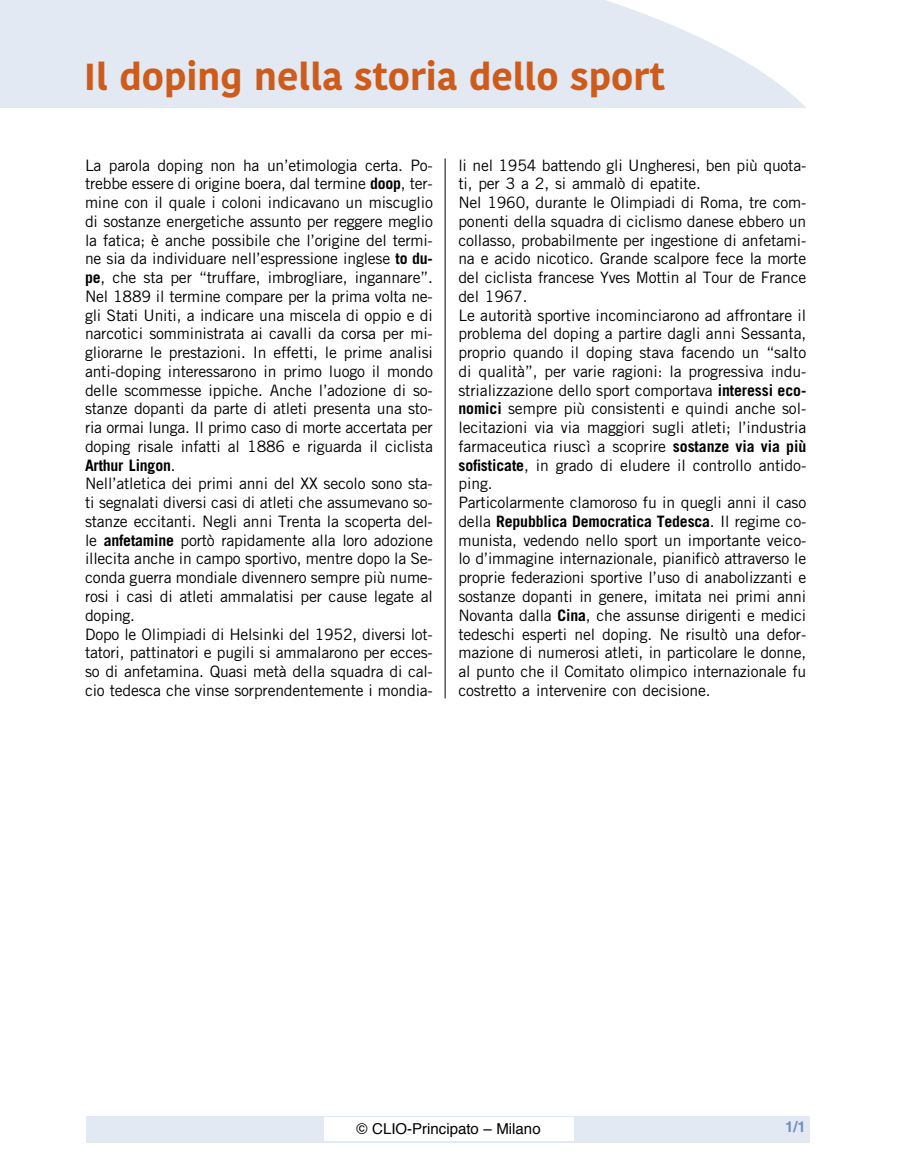
<style>
.page{position:relative;width:915px;height:1170px;background:#fff}
.page>*{position:absolute;margin:0;border:0;box-sizing:border-box;transform-origin:0 0}
.t1{font:700 37.5px "Kohinoor Devanagari";color:#ce5b19}
.t2{font:15.75px/18.8px "Trade Gothic LT Std";letter-spacing:-.01em;color:#000}
.t3{font:15px "Helvetica";color:#000}
.t4{font:700 15px "Helvetica LT Std";color:#6e90c1}
.s1{font-weight:700}
</style>
<div class="page">
<div style="left:87px;top:1115px;width:722px;height:27px;background:#e2e9f3"></div>
<div style="left:324px;top:1117px;width:249px;height:23px;background:#fff"></div>
<svg style="left:0;top:0;width:806px;height:108px;fill:#e2e9f3"></svg>
<hr style="left:444px;top:158px;width:1px;height:540px;background:#000">
<h1 class="t1" style="left:84px;top:54px;width:582px">Il doping nella storia dello sport</h1>
<p class="t2" style="left:85px;top:157px;width:349px">La parola doping non ha un’etimologia certa. Po&shy;trebbe essere di origine boera, dal termine <span class="s1">doop</span>, ter&shy;mine con il quale i coloni indicavano un miscuglio di sostanze energetiche assunto per reggere meglio la fatica; è anche possibile che l’origine del termi&shy;ne sia da individuare nell’espressione inglese <span class="s1">to du&shy;pe</span>, che sta per “truffare, imbrogliare, ingannare”.<br>Nel 1889 il termine compare per la prima volta ne&shy;gli Stati Uniti, a indicare una miscela di oppio e di narcotici somministrata ai cavalli da corsa per mi&shy;gliorarne le prestazioni. In effetti, le prime analisi anti-doping interessarono in primo luogo il mondo delle scommesse ippiche. Anche l’adozione di so&shy;stanze dopanti da parte di atleti presenta una sto&shy;ria ormai lunga. Il primo caso di morte accertata per doping risale infatti al 1886 e riguarda il ciclista <span class="s1">Arthur Lingon</span>.<br>Nell’atletica dei primi anni del XX secolo sono sta&shy;ti segnalati diversi casi di atleti che assumevano so&shy;stanze eccitanti. Negli anni Trenta la scoperta del&shy;le <span class="s1">anfetamine</span> portò rapidamente alla loro adozione illecita anche in campo sportivo, mentre dopo la Se&shy;conda guerra mondiale divennero sempre più nume&shy;rosi i casi di atleti ammalatisi per cause legate al doping.<br>Dopo le Olimpiadi di Helsinki del 1952, diversi lot&shy;tatori, pattinatori e pugili si ammalarono per ecces&shy;so di anfetamina. Quasi metà della squadra di cal&shy;cio tedesca che vinse sorprendentemente i mondia-</p>
<p class="t2" style="left:458px;top:157px;width:349px">li nel 1954 battendo gli Ungheresi, ben più quota&shy;ti, per 3 a 2, si ammalò di epatite.<br>Nel 1960, durante le Olimpiadi di Roma, tre com&shy;ponenti della squadra di ciclismo danese ebbero un collasso, probabilmente per ingestione di anfetami&shy;na e acido nicotico. Grande scalpore fece la morte del ciclista francese Yves Mottin al Tour de France del 1967.<br>Le autorità sportive incominciarono ad affrontare il problema del doping a partire dagli anni Sessanta, proprio quando il doping stava facendo un “salto di qualità”, per varie ragioni: la progressiva indu&shy;strializzazione dello sport comportava <span class="s1">interessi eco&shy;nomici</span> sempre più consistenti e quindi anche sol&shy;lecitazioni via via maggiori sugli atleti; l’industria farmaceutica riuscì a scoprire <span class="s1">sostanze via via più sofisticate</span>, in grado di eludere il controllo antido&shy;ping.<br>Particolarmente clamoroso fu in quegli anni il caso della <span class="s1">Repubblica Democratica Tedesca</span>. Il regime co&shy;munista, vedendo nello sport un importante veico&shy;lo d’immagine internazionale, pianificò attraverso le proprie federazioni sportive l’uso di anabolizzanti e sostanze dopanti in genere, imitata nei primi anni Novanta dalla <span class="s1">Cina</span>, che assunse dirigenti e medici tedeschi esperti nel doping. Ne risultò una defor&shy;mazione di numerosi atleti, in particolare le donne, al punto che il Comitato olimpico internazionale fu costretto a intervenire con decisione.</p>
<p class="t3" style="left:356px;top:1121px;width:185px">© CLIO-Principato – Milano</p>
<p class="t4" style="left:784px;top:1121px;width:22px">1/1</p>
</div>
